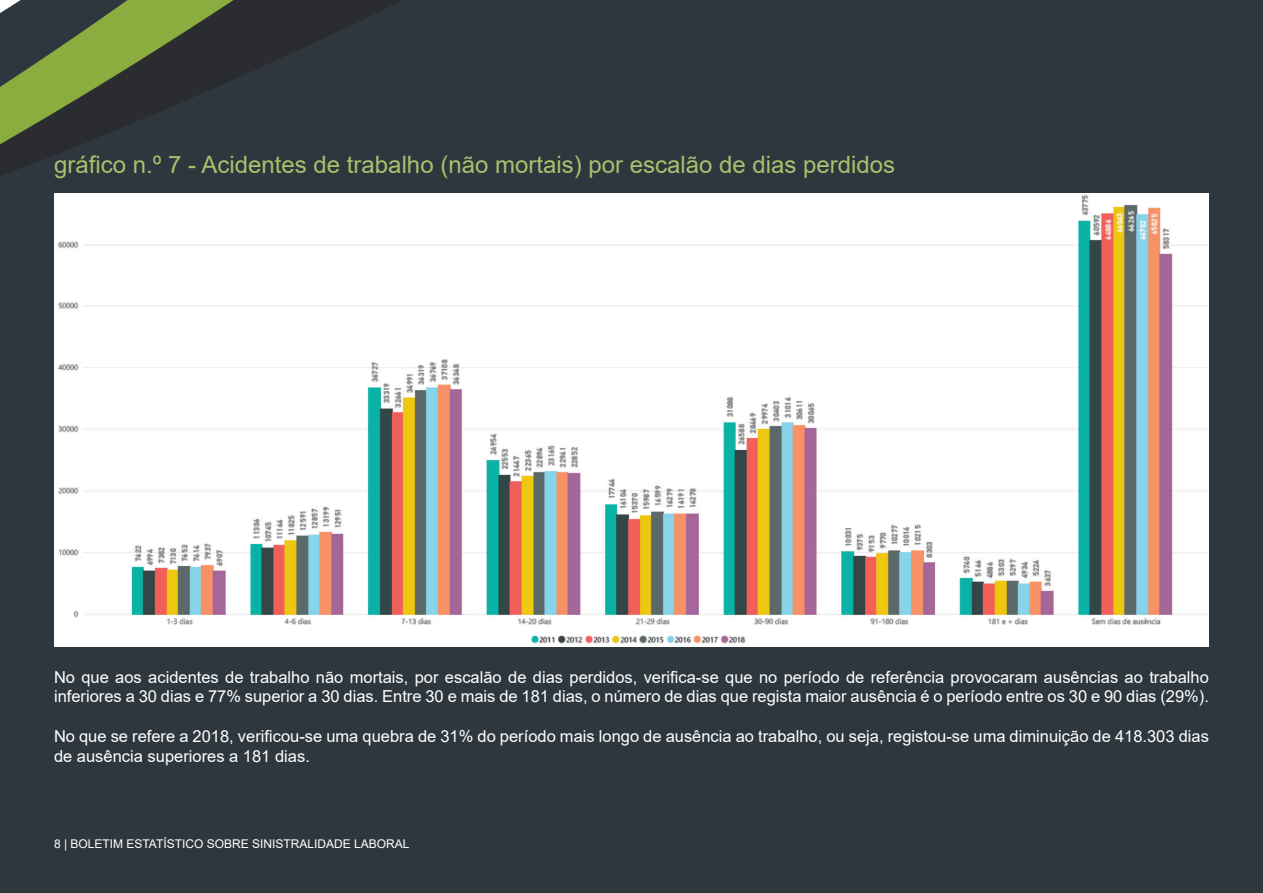
<style>
.page{position:relative;width:1263px;height:893px;background:#2e373e}
.page>*{position:absolute;margin:0;border:0;box-sizing:border-box;transform-origin:0 0}
.t1{font:24px "Arial";color:#a8c16d}
.t2{font:16.5px/19.8px "Arial";color:#fff}
.t3{font:12px "Arial";color:#fff}
</style>
<div class="page">
<img style="left:54px;top:193px;width:1155px;height:453px">
<p class="t1" style="left:54px;top:148px;width:843px">gráfico n.º 7 - Acidentes de trabalho (não mortais) por escalão de dias perdidos</p>
<p class="t2" style="left:54px;top:667px;width:1156px">No que aos acidentes de trabalho não mortais, por escalão de dias perdidos, verifica-se que no período de referência provocaram ausências ao trabalho inferiores a 30 dias e 77% superior a 30 dias. Entre 30 e mais de 181 dias, o número de dias que regista maior ausência é o período entre os 30 e 90 dias (29%).</p>
<p class="t2" style="left:54px;top:726px;width:1156px">No que se refere a 2018, verificou-se uma quebra de 31% do período mais longo de ausência ao trabalho, ou seja, registou-se uma diminuição de 418.303 dias de ausência superiores a 181 dias.</p>
<p class="t3" style="left:54px;top:836px;width:357px">8 | BOLETIM ESTATÍSTICO SOBRE SINISTRALIDADE LABORAL</p>
</div>
